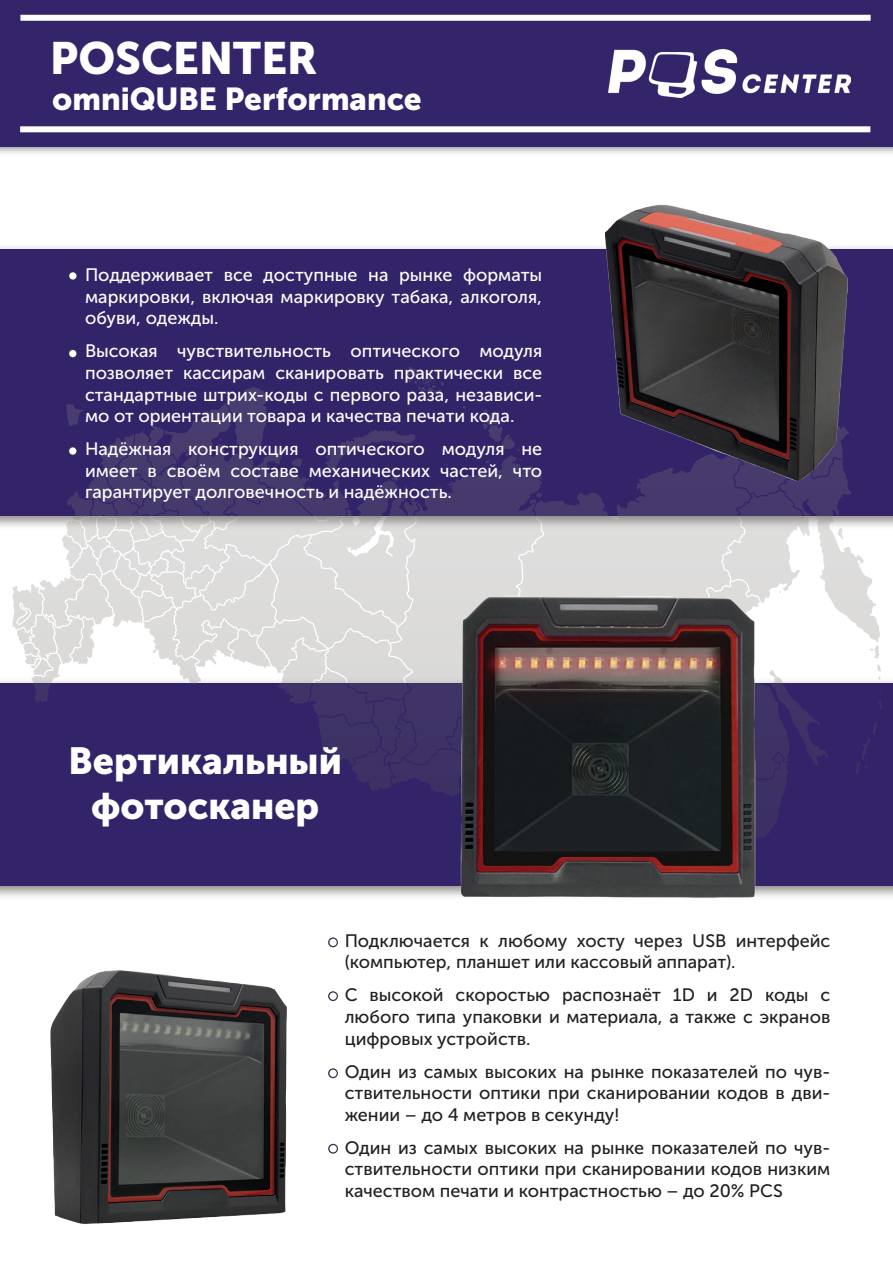
<style>
.page{position:relative;width:893px;height:1263px;background:#fff}
.page>*{position:absolute;margin:0;border:0;box-sizing:border-box;transform-origin:0 0}
.t1{font:45px "Museo Sans Cyrl 900";color:#fff}
.t2{font:37.5px/45px "Museo Sans Cyrl 900";color:#fff;text-align:center}
.t3{font:31.5px "Museo Sans Cyrl 900";color:#fff}
.t4{font:18px/21.6px "Museo Sans Cyrl 500";color:#231f20;text-align:justify}
.t5{font:18px/21.6px "Museo Sans Cyrl 500";color:#fff;text-align:justify}
</style>
<div class="page">
<div style="left:0;top:683px;width:893px;height:203px;background:#332469"></div>
<div style="left:0;top:249px;width:893px;height:267px;background:#332469"></div>
<svg style="left:478px;top:410px;width:404px;height:364px"></svg>
<svg style="left:12px;top:367px;width:459px;height:424px"></svg>
<img style="left:0;top:146px;width:551px;height:7px">
<div style="left:0;top:0;width:893px;height:146px;background:#34246a"></div>
<div style="left:20px;top:15px;width:851px;height:6px;background:#fff"></div>
<div style="left:20px;top:126px;width:850px;height:6px;background:#fff"></div>
<svg style="left:68px;top:271px;width:10px;height:10px"></svg>
<div style="left:69px;top:272px;width:7px;height:8px;background:#fff;border-radius:50%"></div>
<svg style="left:68px;top:349px;width:10px;height:9px"></svg>
<div style="left:69px;top:350px;width:7px;height:7px;background:#fff;border-radius:50%"></div>
<svg style="left:68px;top:446px;width:10px;height:10px"></svg>
<div style="left:69px;top:447px;width:7px;height:8px;background:#fff;border-radius:50%"></div>
<img style="left:609px;top:50px;width:242px;height:47px">
<img style="left:551px;top:126px;width:342px;height:372px">
<img style="left:0;top:886px;width:351px;height:338px">
<img style="left:382px;top:488px;width:446px;height:410px">
<h1 class="t1" style="left:50px;top:33px;width:268px">POSCENTER</h1>
<h3 class="t3" style="left:52px;top:81px;width:371px">omniQUBE Performance</h3>
<p class="t5" style="left:85px;top:264px;width:459px">Поддерживает все доступные на рынке форматы маркировки, включая маркировку табака, алкоголя, обуви, одежды.</p>
<p class="t5" style="left:85px;top:340px;width:459px">Высокая чувствительность оптического модуля позволяет кассирам сканировать практически все стандартные штрих-коды с первого раза, независи&shy;мо от ориентации товара и качества печати кода.</p>
<p class="t5" style="left:85px;top:438px;width:459px">Надёжная конструкция оптического модуля не имеет в своём составе механических частей, что гарантирует долговечность и надёжность.</p>
<h2 class="t2" style="left:69px;top:738px;width:275px">Вертикальный фотосканер</h2>
<p class="t4" style="left:345px;top:930px;width:487px">Подключается к любому хосту через USB интерфейс (компьютер, планшет или кассовый аппарат).</p>
<p class="t4" style="left:345px;top:984px;width:487px">С высокой скоростью распознаёт 1D и 2D коды с любого типа упаковки и материала, а также с экранов цифровых устройств.</p>
<p class="t4" style="left:345px;top:1061px;width:487px">Один из самых высоких на рынке показателей по чув&shy;ствительности оптики при сканировании кодов в дви&shy;жении – до 4 метров в секунду!</p>
<p class="t4" style="left:345px;top:1137px;width:487px">Один из самых высоких на рынке показателей по чув&shy;ствительности оптики при сканировании кодов низким качеством печати и контрастностью – до 20% PCS</p>
</div>
